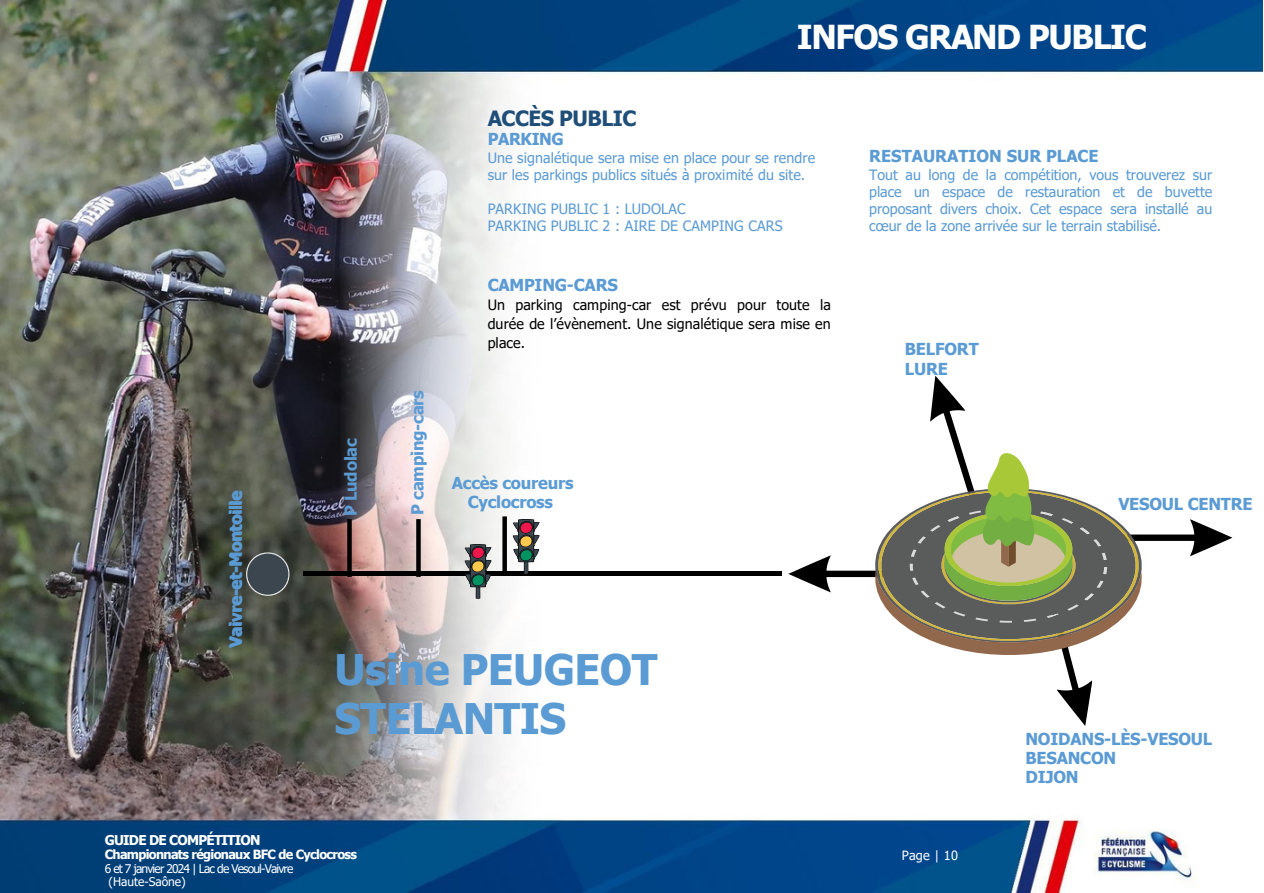
<style>
.page{position:relative;width:1264px;height:893px;background:#fff}
.page>*{position:absolute;margin:0;border:0;box-sizing:border-box;transform-origin:0 0}
.t1{font:700 42px "Tahoma";letter-spacing:-.015em;color:#5b9bd4}
.t2{font:700 33px "Tahoma";letter-spacing:-.04em;color:#fff}
.t3{font:700 21px "Tahoma";letter-spacing:-.025em;color:#1f4e79}
.t4{font:700 16.5px "Tahoma";letter-spacing:-.015em;color:#5b9bd4}
.t5{font:14.25px/16.8px "Tahoma";letter-spacing:.005em;color:#5b9bd4}
.t6{font:14.25px/19.2px "Tahoma";letter-spacing:.01em;color:#000;text-align:justify}
.t7{font:700 13.5px "Tahoma";letter-spacing:-.055em;color:#fff}
.t8{font:700 12.75px "Tahoma";letter-spacing:-.055em;color:#fff}
.t9{font:12.75px "Tahoma";letter-spacing:.02em;color:#fff}
.t10{font:12px "Tahoma";letter-spacing:-.07em;color:#fff}
.t11{font:12px "Tahoma";color:#fff}
</style>
<div class="page">
<img style="left:0;top:0;width:1262px;height:892px">
<div style="left:303px;top:571px;width:478px;height:5px;background:#000"></div>
<svg style="left:788px;top:370px;width:444px;height:360px"></svg>
<div style="left:347px;top:519px;width:5px;height:57px;background:#000"></div>
<div style="left:416px;top:519px;width:5px;height:57px;background:#000"></div>
<div style="left:502px;top:516px;width:5px;height:58px;background:#000"></div>
<svg style="left:512px;top:518px;width:27px;height:56px"></svg>
<svg style="left:464px;top:544px;width:27px;height:55px"></svg>
<svg style="left:246px;top:552px;width:43px;height:43px"></svg>
<div style="left:247px;top:553px;width:41px;height:41px;background:#3b464e;border-radius:50%"></div>
<p class="t2" style="left:797px;top:16px;width:351px">INFOS GRAND PUBLIC</p>
<p class="t3" style="left:487px;top:105px;width:150px">ACCÈS PUBLIC</p>
<p class="t4" style="left:487px;top:128px;width:78px">PARKING</p>
<p class="t5" style="left:487px;top:149px;width:329px">Une signalétique sera mise en place pour se rendre sur les parkings publics situés à proximité du site.</p>
<p class="t5" style="left:487px;top:199px;width:199px">PARKING PUBLIC 1 : LUDOLAC</p>
<p class="t5" style="left:487px;top:216px;width:296px">PARKING PUBLIC 2 : AIRE DE CAMPING CARS</p>
<p class="t4" style="left:225px;top:647px;width:158px;rotate:-90deg">Vaivre-et-Montoille</p>
<p class="t4" style="left:340px;top:516px;width:79px;rotate:-90deg">P Ludolac</p>
<p class="t4" style="left:407px;top:515px;width:126px;rotate:-90deg">P camping-cars</p>
<p class="t4" style="left:487px;top:275px;width:132px">CAMPING-CARS</p>
<p class="t6" style="left:487px;top:294px;width:345px">Un parking camping-car est prévu pour toute la durée de l’évènement. Une signalétique sera mise en place.</p>
<p class="t4" style="left:452px;top:472px;width:123px">Accès coureurs</p>
<p class="t4" style="left:467px;top:491px;width:87px">Cyclocross</p>
<p class="t1" style="left:334px;top:642px;width:324px">Usine PEUGEOT</p>
<p class="t1" style="left:334px;top:691px;width:233px">STELANTIS</p>
<p class="t7" style="left:105px;top:830px;width:157px">GUIDE DE COMPÉTITION</p>
<p class="t8" style="left:105px;top:846px;width:254px">Championnats régionaux BFC de Cyclocross</p>
<p class="t10" style="left:105px;top:860px;width:190px">6 et 7 janvier 2024 | Lac de Vesoul-Vaivre</p>
<p class="t11" style="left:108px;top:873px;width:79px">(Haute-Saône)</p>
<p class="t4" style="left:869px;top:145px;width:231px">RESTAURATION SUR PLACE</p>
<p class="t5" style="left:869px;top:166px;width:344px;text-align:justify">Tout au long de la compétition, vous trouverez sur place un espace de restauration et de buvette proposant divers choix. Cet espace sera installé au cœur de la zone arrivée sur le terrain stabilisé.</p>
<p class="t4" style="left:904px;top:339px;width:75px">BELFORT</p>
<p class="t4" style="left:904px;top:358px;width:45px">LURE</p>
<p class="t4" style="left:1118px;top:493px;width:136px">VESOUL CENTRE</p>
<p class="t9" style="left:901px;top:846px;width:58px">Page | 10</p>
<p class="t4" style="left:1025px;top:728px;width:188px">NOIDANS-LÈS-VESOUL</p>
<p class="t4" style="left:1025px;top:747px;width:92px">BESANCON</p>
<p class="t4" style="left:1025px;top:766px;width:55px">DIJON</p>
</div>
